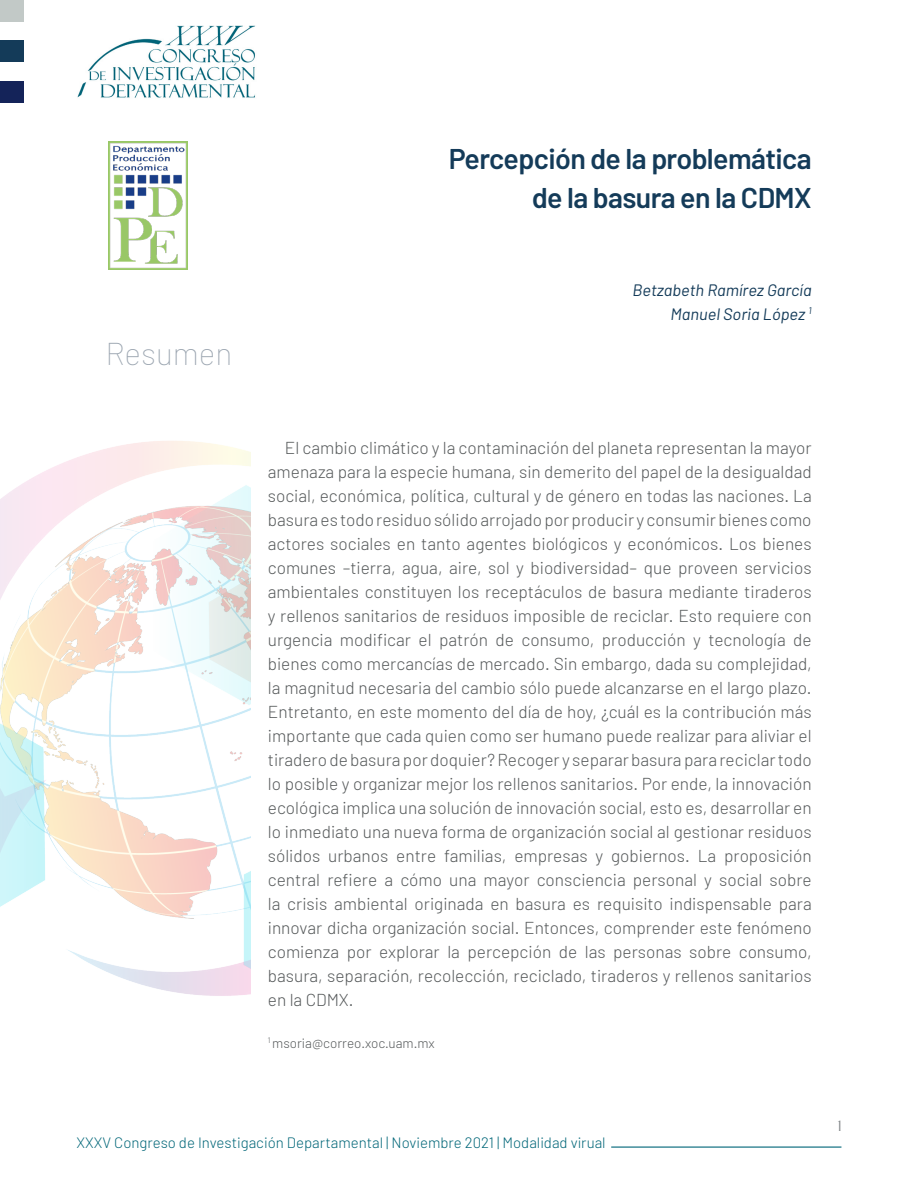
<style>
.page{position:relative;width:918px;height:1188px;background:#fff}
.page>*{position:absolute;margin:0;border:0;box-sizing:border-box;transform-origin:0 0}
.Bibliografía{font:100 31.5px "Barlow";color:#9ba5b0}
.t1{font:600 28.5px/39px "Barlow";letter-spacing:-.02em;color:#143b59;text-align:right}
.primer_parrafo{font:300 17.25px/24px "Barlow";color:#55595a;text-align:justify}
.t2{font:italic 16.5px/24px "Barlow";color:#143b59;text-align:right}
.t3{font:300 15px "Barlow";color:#006678}
.t4{font:15px "Linotype Aperto";color:#7f8386}
.primer_parrafo-2{font:300 13.5px "Barlow";color:#55595a}
</style>
<div class="page">
<hr style="left:611px;top:1147px;width:230px;height:1px;background:#006678">
<img style="left:77px;top:26px;width:178px;height:72px">
<img style="left:0;top:441px;width:251px;height:555px">
<img style="left:108px;top:141px;width:79px;height:128px">
<div style="left:0;top:0;width:24px;height:21px;background:#c2c9c7"></div>
<div style="left:0;top:40px;width:24px;height:21px;background:#143b59"></div>
<div style="left:0;top:81px;width:24px;height:22px;background:#142359"></div>
<p class="Bibliografía" style="left:105px;top:334px;width:129px">Resumen</p>
<p class="t1" style="left:449px;top:139px;width:364px">Percepción de la problemática de la basura en la CDMX</p>
<p class="t2" style="left:633px;top:277px;width:181px">Betzabeth Ramírez García<br>Manuel Soria López <sup>1</sup></p>
<p class="primer_parrafo" style="left:268px;top:435px;width:545px;text-indent:17px">El cambio climático y la contaminación del planeta representan la mayor amenaza para la especie humana, sin demerito del papel de la desigualdad social, económica, política, cultural y de género en todas las naciones. La basura es todo residuo sólido arrojado por producir y consumir bienes como actores sociales en tanto agentes biológicos y económicos. Los bienes comunes –tierra, agua, aire, sol y biodiversidad– que proveen servicios ambientales constituyen los receptáculos de basura mediante tiraderos y rellenos sanitarios de residuos imposible de reciclar. Esto requiere con urgencia modificar el patrón de consumo, producción y tecnología de bienes como mercancías de mercado. Sin embargo, dada su complejidad, la magnitud necesaria del cambio sólo puede alcanzarse en el largo plazo.<br>Entretanto, en este momento del día de hoy, ¿cuál es la contribución más importante que cada quien como ser humano puede realizar para aliviar el tiradero de basura por doquier? Recoger y separar basura para reciclar todo lo posible y organizar mejor los rellenos sanitarios. Por ende, la innovación ecológica implica una solución de innovación social, esto es, desarrollar en lo inmediato una nueva forma de organización social al gestionar residuos sólidos urbanos entre familias, empresas y gobiernos. La proposición central refiere a cómo una mayor consciencia personal y social sobre la crisis ambiental originada en basura es requisito indispensable para innovar dicha organización social. Entonces, comprender este fenómeno comienza por explorar la percepción de las personas sobre consumo, basura, separación, recolección, reciclado, tiraderos y rellenos sanitarios en la CDMX.</p>
<p class="primer_parrafo-2" style="left:268px;top:1035px;width:168px"><sup>1</sup> msoria@correo.xoc.uam.mx</p>
<p class="t3" style="left:77px;top:1133px;width:531px">XXXV Congreso de Investigación Departamental | Noviembre 2021 | Modalidad virual</p>
<p class="t4" style="left:838px;top:1117px;width:5px">1</p>
</div>
